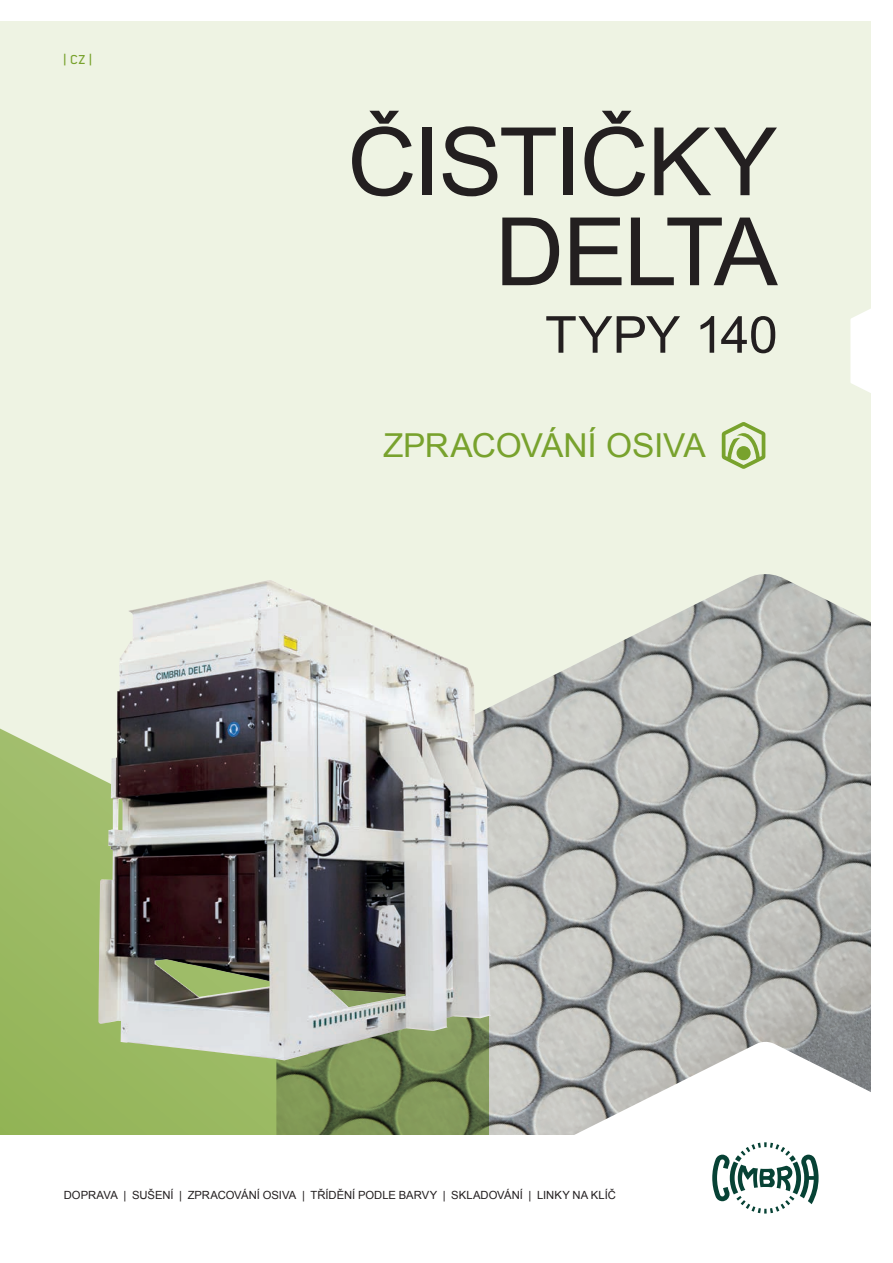
<style>
.page{position:relative;width:893px;height:1263px;background:#fff}
.page>*{position:absolute;margin:0;border:0;box-sizing:border-box;transform-origin:0 0}
.t1{font:94.5px "Arial";letter-spacing:-.03em;color:#231f20}
.t2{font:51px "Arial";letter-spacing:-.005em;color:#231f20}
.t3{font:33px "Arial";letter-spacing:-.01em;color:#78a22d}
.CB_Head_10_10{font:500 15px "Blender";color:#78a22d}
.CB_Head_10_10-2{font:11.25px "Arial";color:#231f20}
</style>
<div class="page">
<div style="left:0;top:21px;width:872px;height:1221px;background:#eef3e3"></div>
<svg style="left:0;top:728px;width:276px;height:407px;background:#9ebb67"></svg>
<img style="left:276px;top:574px;width:596px;height:561px">
<svg style="left:510px;top:1042px;width:362px;height:93px;background:#d3d4d3"></svg>
<svg style="left:850px;top:308px;width:22px;height:85px"></svg>
<div style="left:0;top:1135px;width:893px;height:128px;background:#fff"></div>
<svg style="left:712px;top:1142px;width:107px;height:71px"></svg>
<svg style="left:722px;top:422px;width:43px;height:47px"></svg>
<img style="left:98px;top:580px;width:393px;height:480px">
<p class="CB_Head_10_10" style="left:64px;top:51px;width:30px">| CZ |</p>
<p class="t1" style="left:347px;top:100px;width:432px">ČISTIČKY</p>
<p class="t1" style="left:495px;top:190px;width:284px">DELTA</p>
<p class="t2" style="left:545px;top:301px;width:234px">TYPY 140</p>
<p class="t3" style="left:383px;top:423px;width:324px">ZPRACOVÁNÍ OSIVA</p>
<p class="CB_Head_10_10-2" style="left:64px;top:1188px;width:554px">DOPRAVA | SUŠENÍ | ZPRACOVÁNÍ OSIVA | TŘÍDĚNÍ PODLE BARVY | SKLADOVÁNÍ | LINKY NA KLÍČ</p>
</div>
